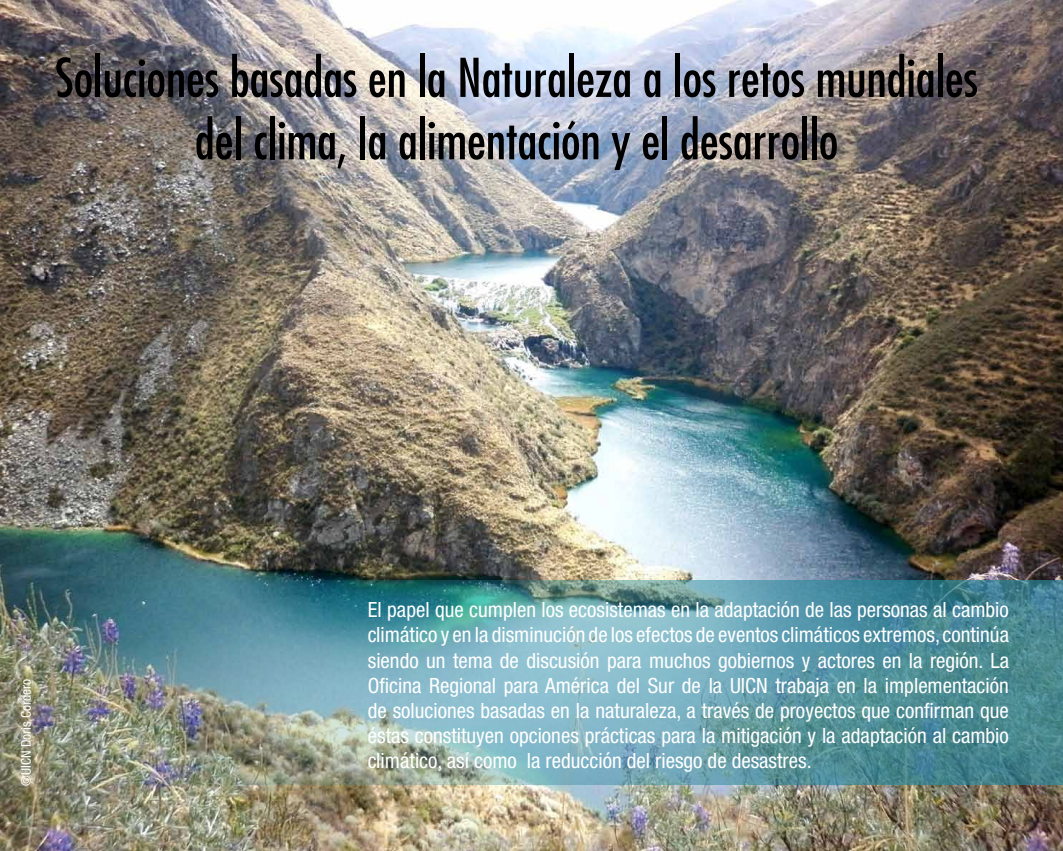
<style>
.page{position:relative;width:1063px;height:851px;background:#fff}
.page>*{position:absolute;margin:0;border:0;box-sizing:border-box;transform-origin:0 0}
.t1{font:condensed 51.9px/62.4px "Futura Std";color:#000;text-align:center}
.t2{font:condensed 21px/25.2px "Helvetica Neue LT Std";color:#fff;text-align:justify}
.t3{font:condensed 13.5px "Helvetica Neue LT Std";color:#fff}
</style>
<div class="page">
<img style="left:0;top:0;width:1063px;height:850px">
<img style="left:0;top:580px;width:1063px;height:204px">
<h1 class="t1" style="left:55px;top:46px;width:924px">Soluciones basadas en la Naturaleza a los retos mundiales del clima, la alimentación y el desarrollo</h1>
<p class="t3" style="left:18px;top:785px;width:108px;rotate:-90deg">©UICN Doris Cordero</p>
<p class="t2" style="left:368px;top:596px;width:643px">El papel que cumplen los ecosistemas en la adaptación de las personas al cambio climático y en la disminución de los efectos de eventos climáticos extremos, continúa siendo un tema de discusión para muchos gobiernos y actores en la región. La Oficina Regional para América del Sur de la UICN trabaja en la implementación de soluciones basadas en la naturaleza, a través de proyectos que confirman que éstas constituyen opciones prácticas para la mitigación y la adaptación al cambio climático, así como la reducción del riesgo de desastres.</p>
</div>
